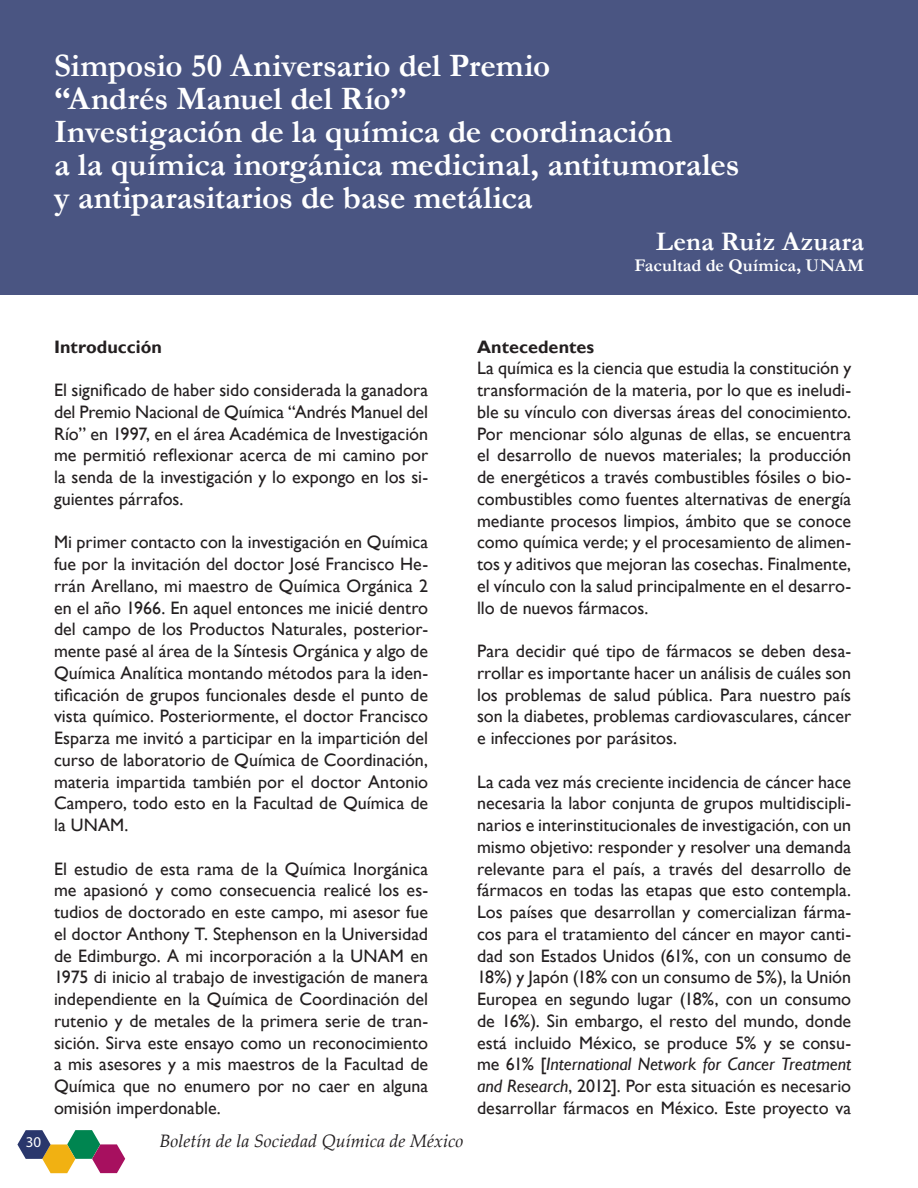
<style>
.page{position:relative;width:918px;height:1188px;background:#fff}
.page>*{position:absolute;margin:0;border:0;box-sizing:border-box;transform-origin:0 0}
.t1{font:700 33px/33px "Garamond";letter-spacing:-.005em;color:#fff}
.t2{font:700 27px "Garamond";color:#fff}
.t3{font:18px/21.8px "Gill Sans";color:#231f20;text-align:justify}
.t4{font:italic 18px "Palatino Linotype";color:#231f20}
.t5{font:700 18px "Gill Sans";letter-spacing:.005em;color:#231f20}
.t6{font:700 18px "Garamond";letter-spacing:.005em;color:#fff}
.t7{font:15px "Myriad Pro";color:#fff}
.s1{font-style:italic}
</style>
<div class="page">
<svg style="left:17px;top:1130px;width:108px;height:43px"></svg>
<div style="left:0;top:0;width:918px;height:295px;background:#4a5582"></div>
<p class="t1" style="left:54px;top:49px;width:498px">Simposio 50 Aniversario del Premio</p>
<p class="t1" style="left:54px;top:82px;width:354px">“Andrés Manuel del Río”</p>
<p class="t1" style="left:54px;top:115px;width:687px">Investigación de la química de coordinación<br>a la química inorgánica medicinal, antitumorales</p>
<p class="t1" style="left:54px;top:181px;width:480px">y antiparasitarios de base metálica</p>
<p class="t2" style="left:656px;top:223px;width:210px">Lena Ruiz Azuara</p>
<p class="t6" style="left:634px;top:253px;width:231px">Facultad de Química, UNAM</p>
<p class="t7" style="left:26px;top:1133px;width:17px">30</p>
<p class="t5" style="left:54px;top:336px;width:110px">Introducción</p>
<p class="t3" style="left:54px;top:379px;width:376px">El significado de haber sido considerada la ganadora del Premio Nacional de Química “Andrés Manuel del Río” en 1997, en el área Académica de Investigación me permitió reflexionar acerca de mi camino por la senda de la investigación y lo expongo en los si&shy;guientes párrafos.</p>
<p class="t3" style="left:54px;top:532px;width:376px">Mi primer contacto con la investigación en Química fue por la invitación del doctor José Francisco He&shy;rrán Arellano, mi maestro de Química Orgánica 2 en el año 1966. En aquel entonces me inicié dentro del campo de los Productos Naturales, posterior&shy;mente pasé al área de la Síntesis Orgánica y algo de Química Analítica montando métodos para la iden&shy;tificación de grupos funcionales desde el punto de vista químico. Posteriormente, el doctor Francisco Esparza me invitó a participar en la impartición del curso de laboratorio de Química de Coordinación, materia impartida también por el doctor Antonio Campero, todo esto en la Facultad de Química de la UNAM.</p>
<p class="t3" style="left:54px;top:858px;width:376px">El estudio de esta rama de la Química Inorgánica me apasionó y como consecuencia realicé los es&shy;tudios de doctorado en este campo, mi asesor fue el doctor Anthony T. Stephenson en la Universidad de Edimburgo. A mi incorporación a la UNAM en 1975 di inicio al trabajo de investigación de manera independiente en la Química de Coordinación del rutenio y de metales de la primera serie de tran&shy;sición. Sirva este ensayo como un reconocimiento a mis asesores y a mis maestros de la Facultad de Química que no enumero por no caer en alguna omisión imperdonable.</p>
<p class="t4" style="left:159px;top:1128px;width:305px">Boletín de la Sociedad Química de México</p>
<p class="t5" style="left:477px;top:336px;width:119px">Antecedentes</p>
<p class="t3" style="left:477px;top:358px;width:376px">La química es la ciencia que estudia la constitución y transformación de la materia, por lo que es ineludi&shy;ble su vínculo con diversas áreas del conocimiento.<br>Por mencionar sólo algunas de ellas, se encuentra el desarrollo de nuevos materiales; la producción de energéticos a través combustibles fósiles o bio&shy;combustibles como fuentes alternativas de energía mediante procesos limpios, ámbito que se conoce como química verde; y el procesamiento de alimen&shy;tos y aditivos que mejoran las cosechas. Finalmente, el vínculo con la salud principalmente en el desarro&shy;llo de nuevos fármacos.</p>
<p class="t3" style="left:477px;top:640px;width:376px">Para decidir qué tipo de fármacos se deben desa&shy;rrollar es importante hacer un análisis de cuáles son los problemas de salud pública. Para nuestro país son la diabetes, problemas cardiovasculares, cáncer e infecciones por parásitos.</p>
<p class="t3" style="left:477px;top:771px;width:376px">La cada vez más creciente incidencia de cáncer hace necesaria la labor conjunta de grupos multidiscipli&shy;narios e interinstitucionales de investigación, con un mismo objetivo: responder y resolver una demanda relevante para el país, a través del desarrollo de fármacos en todas las etapas que esto contempla.<br>Los países que desarrollan y comercializan fárma&shy;cos para el tratamiento del cáncer en mayor canti&shy;dad son Estados Unidos (61%, con un consumo de 18%) y Japón (18% con un consumo de 5%), la Unión Europea en segundo lugar (18%, con un consumo de 16%). Sin embargo, el resto del mundo, donde está incluido México, se produce 5% y se consu&shy;me 61% [<span class="s1">International Network for Cancer Treatment and Research</span>, 2012]. Por esta situación es necesario desarrollar fármacos en México. Este proyecto va</p>
</div>
